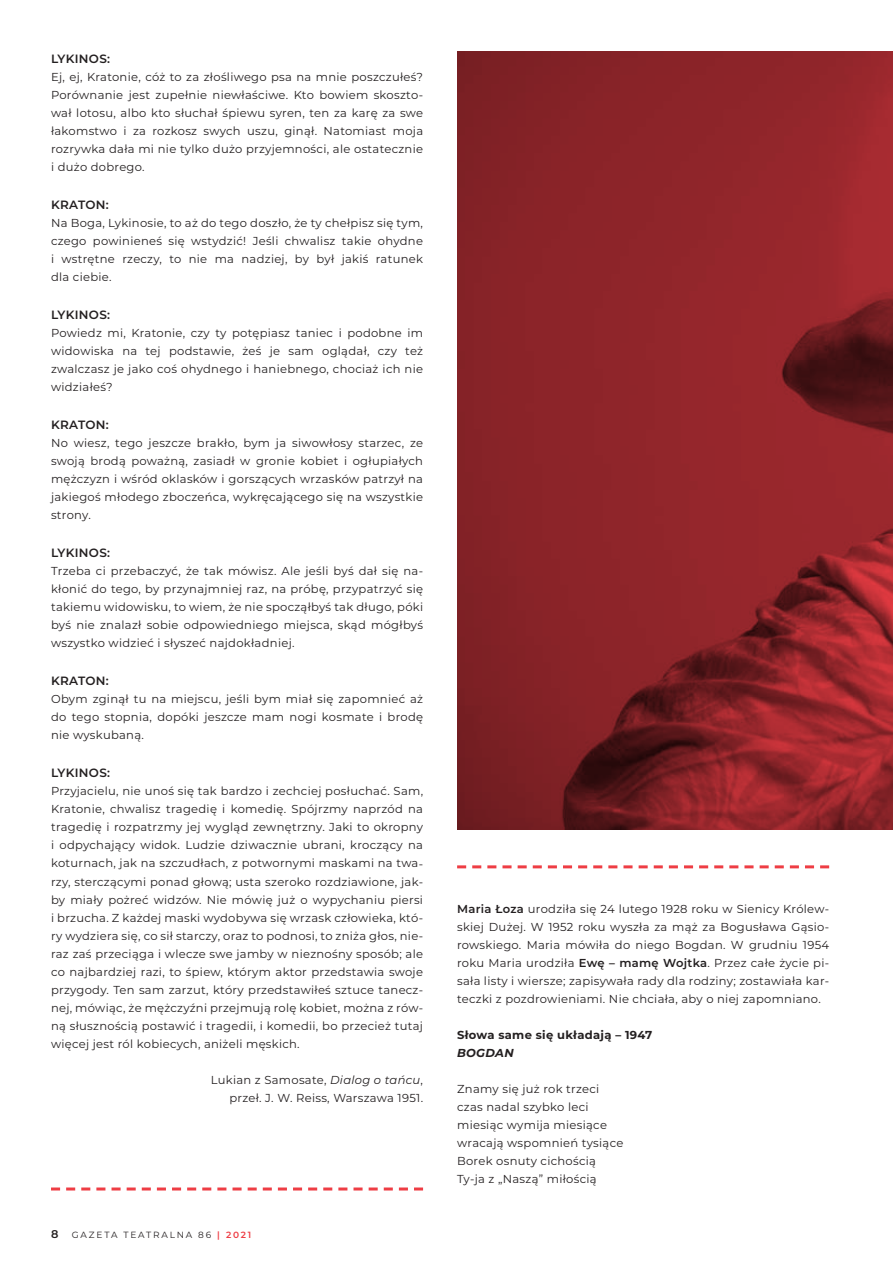
<style>
.page{position:relative;width:893px;height:1263px;background:#fff}
.page>*{position:absolute;margin:0;border:0;box-sizing:border-box;transform-origin:0 0}
.t1{font:600 12px "Montserrat";letter-spacing:.025em;color:#231f20}
.t2{font:11.55px/18px "Montserrat";letter-spacing:.025em;color:#231f20;text-align:justify}
.t3{font:700 11.55px "Montserrat";letter-spacing:.025em;color:#231f20}
.t4{font:italic 700 11.55px "Montserrat";letter-spacing:.025em;color:#231f20}
.t5{font:9px "Montserrat";letter-spacing:.2em;color:#231f20}
.s1{font-style:italic}
.s2{font-weight:600;font-size:11.25px}
.s3{font-weight:600;color:#ee3d44}
.s4{font-weight:600}
</style>
<div class="page">
<svg style="left:51px;top:1187px;width:372px;height:3px"></svg>
<svg style="left:457px;top:865px;width:372px;height:3px"></svg>
<svg style="left:457px;top:51px;width:436px;height:778px;background:#8a2328"></svg>
<p class="t1" style="left:51px;top:50px;width:61px">LYKINOS:</p>
<p class="t2" style="left:51px;top:67px;width:374px">Ej, ej, Kratonie, cóż to za złośliwego psa na mnie poszczułeś?<br>Porównanie jest zupełnie niewłaściwe. Kto bowiem skoszto&shy;wał lotosu, albo kto słuchał śpiewu syren, ten za karę za swe łakomstwo i za rozkosz swych uszu, ginął. Natomiast moja rozrywka dała mi nie tylko dużo przyjemności, ale ostatecznie i dużo dobrego.</p>
<p class="t1" style="left:51px;top:196px;width:59px">KRATON:</p>
<p class="t2" style="left:51px;top:213px;width:374px">Na Boga, Lykinosie, to aż do tego doszło, że ty chełpisz się tym, czego powinieneś się wstydzić! Jeśli chwalisz takie ohydne i wstrętne rzeczy, to nie ma nadziej, by był jakiś ratunek dla ciebie.</p>
<p class="t1" style="left:51px;top:306px;width:61px">LYKINOS:</p>
<p class="t2" style="left:51px;top:323px;width:374px">Powiedz mi, Kratonie, czy ty potępiasz taniec i podobne im widowiska na tej podstawie, żeś je sam oglądał, czy też zwalczasz je jako coś ohydnego i haniebnego, chociaż ich nie widziałeś?</p>
<p class="t1" style="left:51px;top:416px;width:59px">KRATON:</p>
<p class="t2" style="left:51px;top:434px;width:374px">No wiesz, tego jeszcze brakło, bym ja siwowłosy starzec, ze swoją brodą poważną, zasiadł w gronie kobiet i ogłupiałych mężczyzn i wśród oklasków i gorszących wrzasków patrzył na jakiegoś młodego zboczeńca, wykręcającego się na wszystkie strony.</p>
<p class="t1" style="left:51px;top:544px;width:61px">LYKINOS:</p>
<p class="t2" style="left:51px;top:562px;width:374px">Trzeba ci przebaczyć, że tak mówisz. Ale jeśli byś dał się na&shy;kłonić do tego, by przynajmniej raz, na próbę, przypatrzyć się takiemu widowisku, to wiem, że nie spocząłbyś tak długo, póki byś nie znalazł sobie odpowiedniego miejsca, skąd mógłbyś wszystko widzieć i słyszeć najdokładniej.</p>
<p class="t1" style="left:51px;top:673px;width:59px">KRATON:</p>
<p class="t2" style="left:51px;top:690px;width:374px">Obym zginął tu na miejscu, jeśli bym miał się zapomnieć aż do tego stopnia, dopóki jeszcze mam nogi kosmate i brodę nie wyskubaną.</p>
<p class="t1" style="left:51px;top:765px;width:61px">LYKINOS:</p>
<p class="t2" style="left:51px;top:782px;width:374px">Przyjacielu, nie unoś się tak bardzo i zechciej posłuchać. Sam, Kratonie, chwalisz tragedię i komedię. Spójrzmy naprzód na tragedię i rozpatrzmy jej wygląd zewnętrzny. Jaki to okropny i odpychający widok. Ludzie dziwacznie ubrani, kroczący na koturnach, jak na szczudłach, z potwornymi maskami na twa&shy;rzy, sterczącymi ponad głową; usta szeroko rozdziawione, jak&shy;by miały pożreć widzów. Nie mówię już o wypychaniu piersi i brzucha. Z każdej maski wydobywa się wrzask człowieka, któ&shy;ry wydziera się, co sił starczy, oraz to podnosi, to zniża głos, nie&shy;raz zaś przeciąga i wlecze swe jamby w nieznośny sposób; ale co najbardziej razi, to śpiew, którym aktor przedstawia swoje przygody. Ten sam zarzut, który przedstawiłeś sztuce tanecz&shy;nej, mówiąc, że mężczyźni przejmują rolę kobiet, można z rów&shy;ną słusznością postawić i tragedii, i komedii, bo przecież tutaj więcej jest ról kobiecych, aniżeli męskich.</p>
<p class="t2" style="left:211px;top:1070px;width:214px;text-align:right">Lukian z Samosate, <span class="s1">Dialog o tańcu</span>, przeł. J. W. Reiss, Warszawa 1951.</p>
<p class="t5" style="left:51px;top:1228px;width:202px"><span class="s2">8</span> GAZETA TEATRALNA 86 <span class="s3">| 2021</span></p>
<p class="t2" style="left:457px;top:899px;width:374px"><span class="s4">Maria Łoza</span> urodziła się 24 lutego 1928 roku w Sienicy Królew&shy;skiej Dużej. W 1952 roku wyszła za mąż za Bogusława Gąsio&shy;rowskiego. Maria mówiła do niego Bogdan. W grudniu 1954 roku Maria urodziła <span class="s4">Ewę – mamę Wojtka</span>. Przez całe życie pi&shy;sała listy i wiersze; zapisywała rady dla rodziny; zostawiała kar&shy;teczki z pozdrowieniami. Nie chciała, aby o niej zapomniano.</p>
<p class="t3" style="left:457px;top:1026px;width:197px">Słowa same się układają – 1947</p>
<p class="t4" style="left:457px;top:1044px;width:58px">BOGDAN</p>
<p class="t2" style="left:457px;top:1079px;width:168px;text-align:left">Znamy się już rok trzeci czas nadal szybko leci miesiąc wymija miesiące wracają wspomnień tysiące<br>Borek osnuty cichością<br>Ty-ja z „Naszą” miłością</p>
</div>
